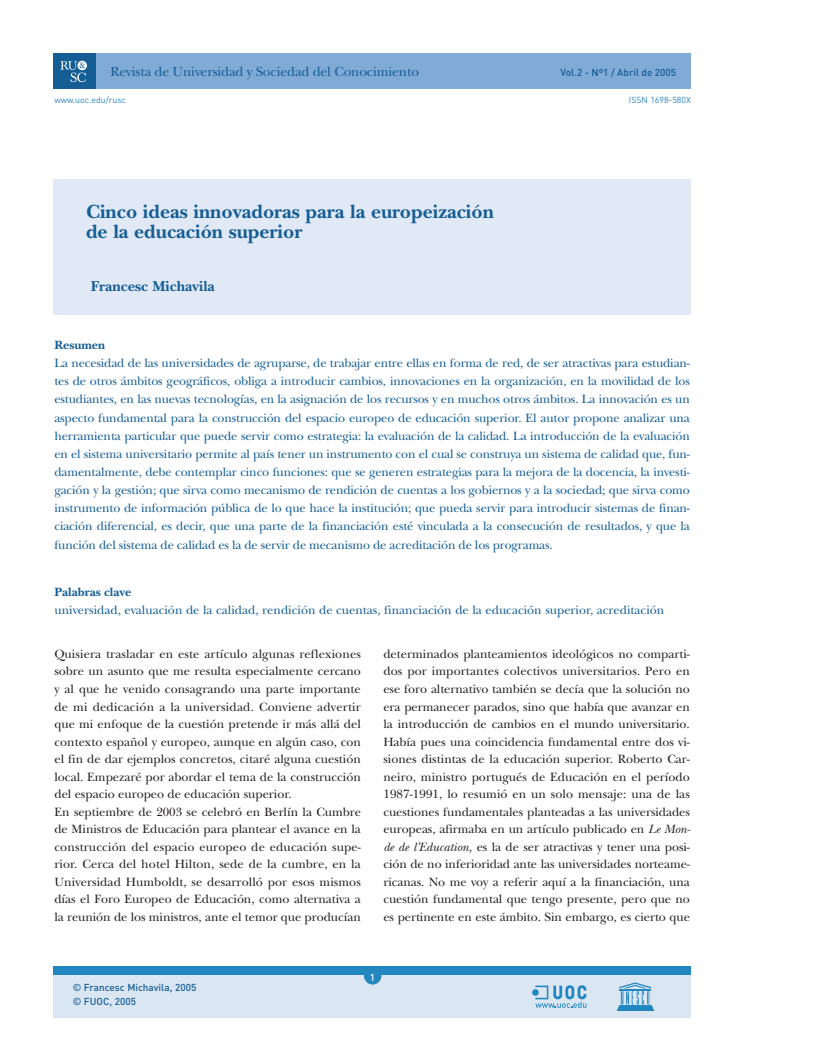
<style>
.page{position:relative;width:814px;height:1052px;background:#fff}
.page>*{position:absolute;margin:0;border:0;box-sizing:border-box;transform-origin:0 0}
.t1{font:700 20px/20px "New Baskerville";color:#155d95}
.t2{font:700 15px "New Baskerville";color:#155d95}
.t3{font:13.75px "New Baskerville";letter-spacing:-.01em;color:#155d95}
.t4{font:12.5px/17.5px "New Baskerville";color:#231f20}
.t5{font:12.5px/18.1px "New Baskerville";color:#155d95;text-align:justify}
.t6{font:700 12.5px "New Baskerville";color:#155d95}
.t7{font:500 10px/13.5px "DIN";color:#155d95}
.t8{font:500 10px "DIN";color:#fff}
.t9{font:8.75px "DIN";color:#2a83be}
.s1{font-style:italic}
</style>
<div class="page">
<div style="left:71px;top:53px;width:620px;height:36px;background:#80abd6"></div>
<div style="left:53px;top:53px;width:43px;height:36px;background:#155d95"></div>
<svg style="left:60px;top:61px;width:27px;height:21px"></svg>
<div style="left:53px;top:179px;width:638px;height:135px;background:#e1e9f6"></div>
<div style="left:54px;top:966px;width:637px;height:9px;background:#2286c0"></div>
<div style="left:54px;top:975px;width:637px;height:42px;background:#dbe6f3"></div>
<hr style="left:619px;top:1004px;width:32px;height:2px;background:#2286c0">
<hr style="left:618px;top:1007px;width:34px;height:1px;background:#2286c0">
<hr style="left:617px;top:1009px;width:36px;height:1px;background:#2286c0">
<svg style="left:619px;top:982px;width:32px;height:22px"></svg>
<div style="left:364px;top:966px;width:17px;height:18px;background:#2286c0;border-radius:50%"></div>
<svg style="left:532px;top:985px;width:54px;height:22px"></svg>
<p class="t3" style="left:111px;top:67px;width:310px">Revista de Universidad y Sociedad del Conocimiento</p>
<p class="t7" style="left:560px;top:67px;width:117px">Vol.2 - Nº1 / Abril de 2005</p>
<p class="t9" style="left:54px;top:97px;width:73px">www.uoc.edu/rusc</p>
<p class="t9" style="left:629px;top:97px;width:63px">ISSN 1698-580X</p>
<h1 class="t1" style="left:86px;top:203px;width:409px">Cinco ideas innovadoras para la europeización de la educación superior</h1>
<p class="t2" style="left:91px;top:280px;width:125px">Francesc Michavila</p>
<p class="t6" style="left:54px;top:340px;width:52px">Resumen</p>
<p class="t5" style="left:54px;top:355px;width:637px">La necesidad de las universidades de agruparse, de trabajar entre ellas en forma de red, de ser atractivas para estudian&shy;tes de otros ámbitos geográficos, obliga a introducir cambios, innovaciones en la organización, en la movilidad de los estudiantes, en las nuevas tecnologías, en la asignación de los recursos y en muchos otros ámbitos. La innovación es un aspecto fundamental para la construcción del espacio europeo de educación superior. El autor propone analizar una herramienta particular que puede servir como estrategia: la evaluación de la calidad. La introducción de la evaluación en el sistema universitario permite al país tener un instrumento con el cual se construya un sistema de calidad que, fun&shy;damentalmente, debe contemplar cinco funciones: que se generen estrategias para la mejora de la docencia, la investi&shy;gación y la gestión; que sirva como mecanismo de rendición de cuentas a los gobiernos y a la sociedad; que sirva como instrumento de información pública de lo que hace la institución; que pueda servir para introducir sistemas de finan&shy;ciación diferencial, es decir, que una parte de la financiación esté vinculada a la consecución de resultados, y que la función del sistema de calidad es la de servir de mecanismo de acreditación de los programas.</p>
<p class="t6" style="left:54px;top:587px;width:79px">Palabras clave</p>
<p class="t5" style="left:54px;top:602px;width:611px">universidad, evaluación de la calidad, rendición de cuentas, financiación de la educación superior, acreditación</p>
<p class="t4" style="left:54px;top:646px;width:308px">Quisiera trasladar en este artículo algunas reflexiones sobre un asunto que me resulta especialmente cercano y al que he venido consagrando una parte importante de mi dedicación a la universidad. Conviene advertir que mi enfoque de la cuestión pretende ir más allá del contexto español y europeo, aunque en algún caso, con el fin de dar ejemplos concretos, citaré alguna cuestión local. Empezaré por abordar el tema de la construcción del espacio europeo de educación superior.<br>En septiembre de 2003 se celebró en Berlín la Cumbre de Ministros de Educación para plantear el avance en la construcción del espacio europeo de educación supe&shy;rior. Cerca del hotel Hilton, sede de la cumbre, en la Universidad Humboldt, se desarrolló por esos mismos días el Foro Europeo de Educación, como alternativa a la reunión de los ministros, ante el temor que producían</p>
<p class="t4" style="left:383px;top:646px;width:309px;text-align:justify">determinados planteamientos ideológicos no comparti&shy;dos por importantes colectivos universitarios. Pero en ese foro alternativo también se decía que la solución no era permanecer parados, sino que había que avanzar en la introducción de cambios en el mundo universitario.<br>Había pues una coincidencia fundamental entre dos vi&shy;siones distintas de la educación superior. Roberto Car&shy;neiro, ministro portugués de Educación en el período 1987-1991, lo resumió en un solo mensaje: una de las cuestiones fundamentales planteadas a las universidades europeas, afirmaba en un artículo publicado en <span class="s1">Le Mon&shy;de de l’Education,</span> es la de ser atractivas y tener una posi&shy;ción de no inferioridad ante las universidades norteame&shy;ricanas. No me voy a referir aquí a la financiación, una cuestión fundamental que tengo presente, pero que no es pertinente en este ámbito. Sin embargo, es cierto que</p>
<p class="t7" style="left:73px;top:982px;width:125px">© Francesc Michavila, 2005 © FUOC, 2005</p>
<p class="t8" style="left:370px;top:969px;width:7px">1</p>
<p class="t8" style="left:370px;top:973px;width:7px">1</p>
</div>
